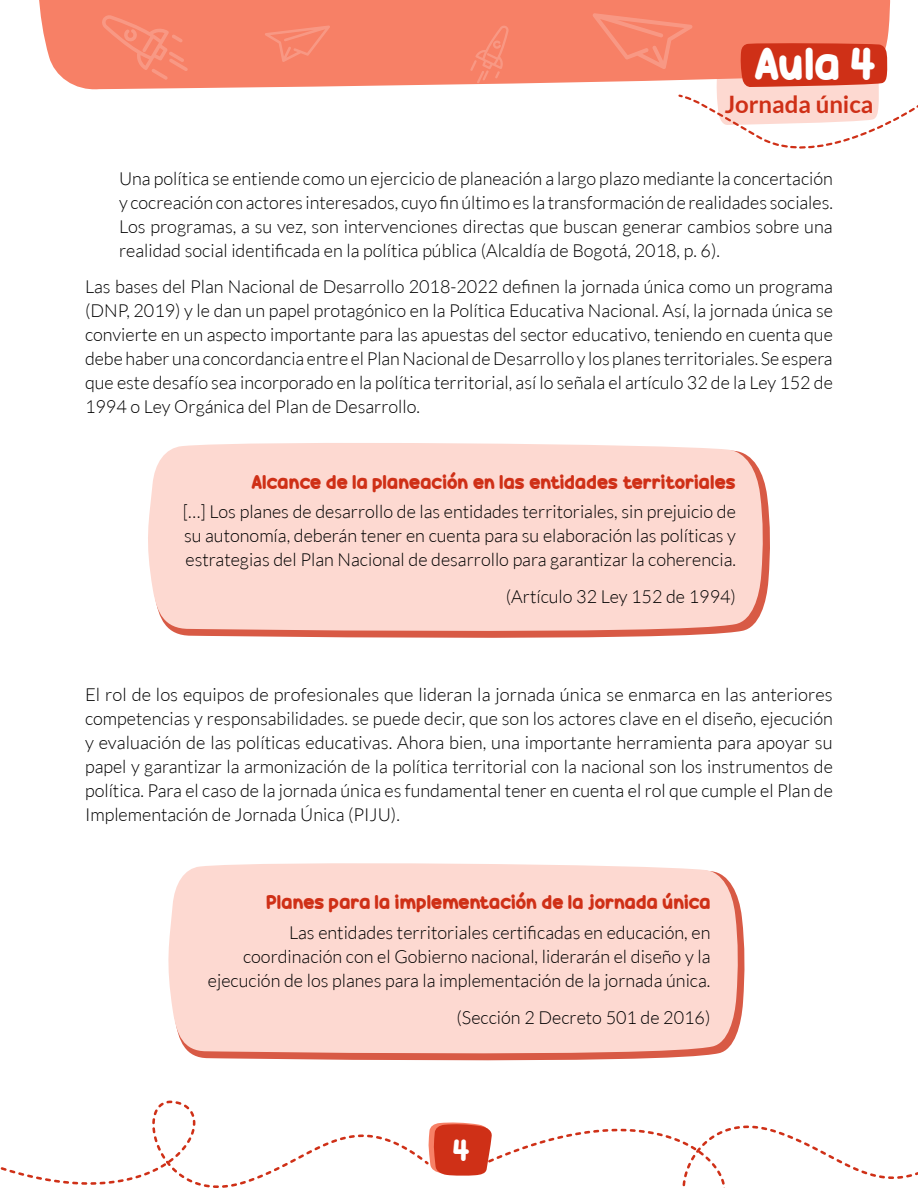
<style>
.page{position:relative;width:918px;height:1188px;background:#fff}
.page>*{position:absolute;margin:0;border:0;box-sizing:border-box;transform-origin:0 0}
.t1{font:45px "Candy Beans";color:#fff}
.t2{font:30px "Candy Beans";color:#fff}
.t3{font:700 24px "Lato";color:#cf3017}
.t4{font:19.5px "Candy Beans";letter-spacing:.02em;color:#cf3017}
.t5{font:300 18px/24px "Lato";color:#000;text-align:justify}
</style>
<div class="page">
<svg style="left:219px;top:481px;width:551px;height:157px"></svg>
<svg style="left:205px;top:899px;width:540px;height:162px"></svg>
<div style="left:148px;top:443px;width:616px;height:193px;background:#fdd9d1"></div>
<div style="left:168px;top:863px;width:570px;height:195px;background:#fdd9d1"></div>
<svg style="left:39px;top:0;width:852px;height:90px;fill:#f78066"></svg>
<svg style="left:0;top:1101px;width:918px;height:87px"></svg>
<svg style="left:265px;top:26px;width:65px;height:36px"></svg>
<svg style="left:593px;top:13px;width:325px;height:136px"></svg>
<svg style="left:101px;top:15px;width:87px;height:65px"></svg>
<svg style="left:470px;top:25px;width:39px;height:58px"></svg>
<h1 class="t1" style="left:755px;top:34px;width:123px">Aula 4</h1>
<h3 class="t3" style="left:725px;top:90px;width:150px">Jornada única</h3>
<p class="t5" style="left:119px;top:166px;width:715px">Una política se entiende como un ejercicio de planeación a largo plazo mediante la concertación y cocreación con actores interesados, cuyo fin último es la transformación de realidades sociales.<br>Los programas, a su vez, son intervenciones directas que buscan generar cambios sobre una realidad social identificada en la política pública (Alcaldía de Bogotá, 2018, p. 6).</p>
<p class="t5" style="left:85px;top:275px;width:749px">Las bases del Plan Nacional de Desarrollo 2018-2022 definen la jornada única como un programa (DNP, 2019) y le dan un papel protagónico en la Política Educativa Nacional. Así, la jornada única se convierte en un aspecto importante para las apuestas del sector educativo, teniendo en cuenta que debe haber una concordancia entre el Plan Nacional de Desarrollo y los planes territoriales. Se espera que este desafío sea incorporado en la política territorial, así lo señala el artículo 32 de la Ley 152 de 1994 o Ley Orgánica del Plan de Desarrollo.</p>
<p class="t4" style="left:252px;top:469px;width:486px">Alcance de la planeación en las entidades territoriales</p>
<p class="t5" style="left:183px;top:500px;width:555px">[…] Los planes de desarrollo de las entidades territoriales, sin prejuicio de su autonomía, deberán tener en cuenta para su elaboración las políticas y estrategias del Plan Nacional de desarrollo para garantizar la coherencia.</p>
<p class="t5" style="left:506px;top:585px;width:232px">(Artículo 32 Ley 152 de 1994)</p>
<p class="t5" style="left:85px;top:683px;width:749px">El rol de los equipos de profesionales que lideran la jornada única se enmarca en las anteriores competencias y responsabilidades. se puede decir, que son los actores clave en el diseño, ejecución y evaluación de las políticas educativas. Ahora bien, una importante herramienta para apoyar su papel y garantizar la armonización de la política territorial con la nacional son los instrumentos de política. Para el caso de la jornada única es fundamental tener en cuenta el rol que cumple el Plan de Implementación de Jornada Única (PIJU).</p>
<p class="t4" style="left:267px;top:890px;width:445px">Planes para la implementación de la jornada única</p>
<p class="t5" style="left:208px;top:920px;width:504px;text-align:right">Las entidades territoriales certificadas en educación, en coordinación con el Gobierno nacional, liderarán el diseño y la ejecución de los planes para la implementación de la jornada única.</p>
<p class="t5" style="left:457px;top:1005px;width:255px">(Sección 2 Decreto 501 de 2016)</p>
<h2 class="t2" style="left:453px;top:1131px;width:18px">4</h2>
</div>
